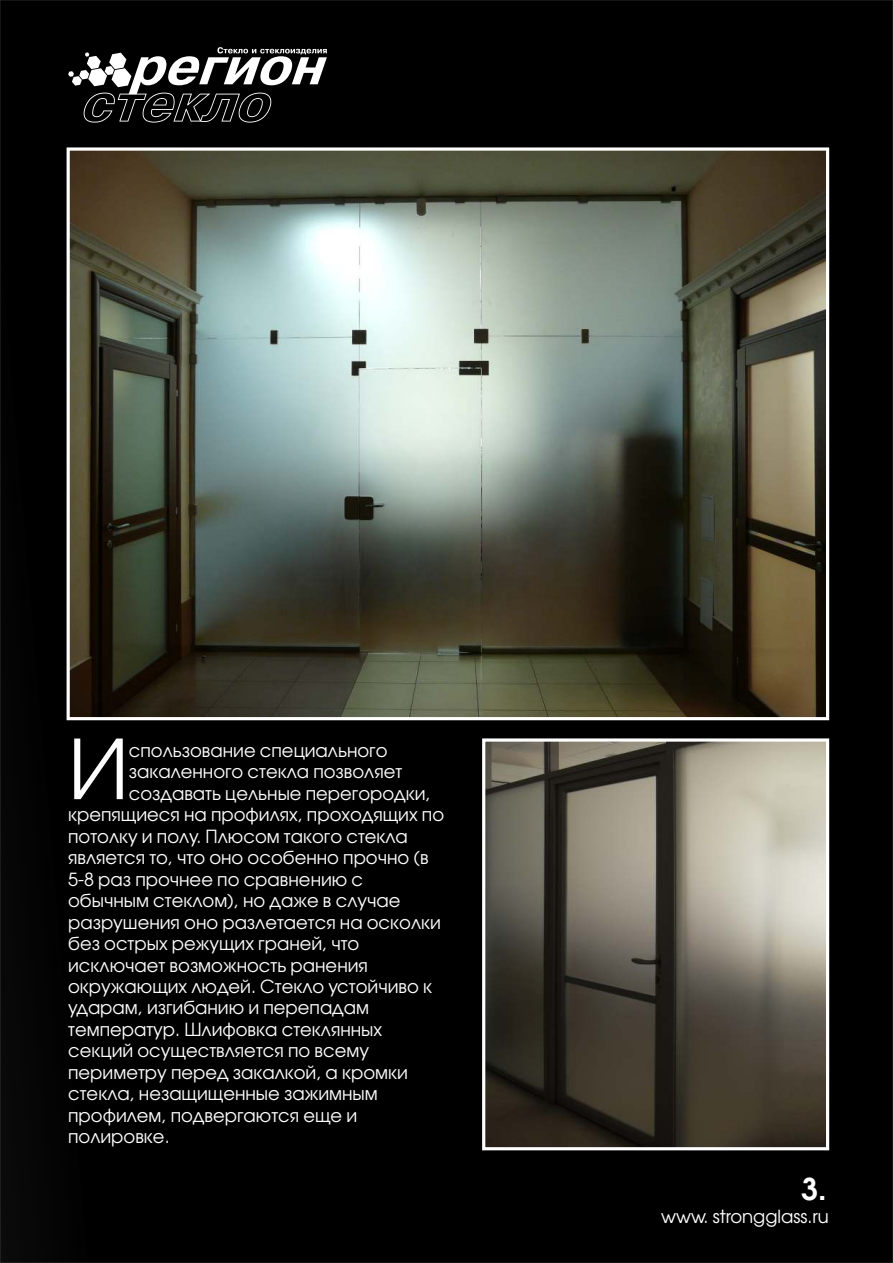
<style>
.page{position:relative;width:893px;height:1263px;background:#000}
.page>*{position:absolute;margin:0;border:0;box-sizing:border-box;transform-origin:0 0}
.t1{font:81.9px "Avant Garde CTT";color:#fff}
.t2{font:700 30px "Avant Garde CTT";color:#fff}
.t3{font:18px "Avant Garde CTT";color:#fff}
</style>
<div class="page">
<img style="left:71px;top:151px;width:754px;height:565px">
<img style="left:486px;top:742px;width:339px;height:404px">
<svg style="left:68px;top:47px;width:259px;height:76px"></svg>
<div style="left:67px;top:147px;width:762px;height:573px;border:3px solid #fff"></div>
<div style="left:482px;top:738px;width:347px;height:412px;border:3px solid #fff"></div>
<h1 class="t1" style="left:68px;top:721px;width:62px">И</h1>
<p class="t3" style="left:129px;top:739px;width:260px">спользование специального</p>
<p class="t3" style="left:129px;top:761px;width:275px">закаленного стекла позволяет</p>
<p class="t3" style="left:129px;top:782px;width:303px">создавать цельные перегородки,</p>
<p class="t3" style="left:68px;top:804px;width:377px">крепящиеся на профилях, проходящих по</p>
<p class="t3" style="left:68px;top:825px;width:341px">потолку и полу. Плюсом такого стекла</p>
<p class="t3" style="left:68px;top:847px;width:362px">является то, что оно особенно прочно (в</p>
<p class="t3" style="left:68px;top:868px;width:297px">5-8 раз прочнее по сравнению с</p>
<p class="t3" style="left:68px;top:890px;width:334px">обычным стеклом), но даже в случае</p>
<p class="t3" style="left:68px;top:911px;width:374px">разрушения оно разлетается на осколки</p>
<p class="t3" style="left:68px;top:933px;width:293px">без острых режущих граней, что</p>
<p class="t3" style="left:68px;top:954px;width:301px">исключает возможность ранения</p>
<p class="t3" style="left:68px;top:976px;width:365px">окружающих людей. Стекло устойчиво к</p>
<p class="t3" style="left:68px;top:997px;width:302px">ударам, изгибанию и перепадам</p>
<p class="t3" style="left:68px;top:1019px;width:315px">температур. Шлифовка стеклянных</p>
<p class="t3" style="left:68px;top:1040px;width:302px">секций осуществляется по всему</p>
<p class="t3" style="left:68px;top:1062px;width:341px">периметру перед закалкой, а кромки</p>
<p class="t3" style="left:68px;top:1083px;width:311px">стекла, незащищенные зажимным</p>
<p class="t3" style="left:68px;top:1105px;width:291px">профилем, подвергаются еще и</p>
<p class="t3" style="left:68px;top:1126px;width:103px">полировке.</p>
<h2 class="t2" style="left:801px;top:1176px;width:27px">3.</h2>
<p class="t3" style="left:661px;top:1206px;width:169px">www. strongglass.ru</p>
</div>
